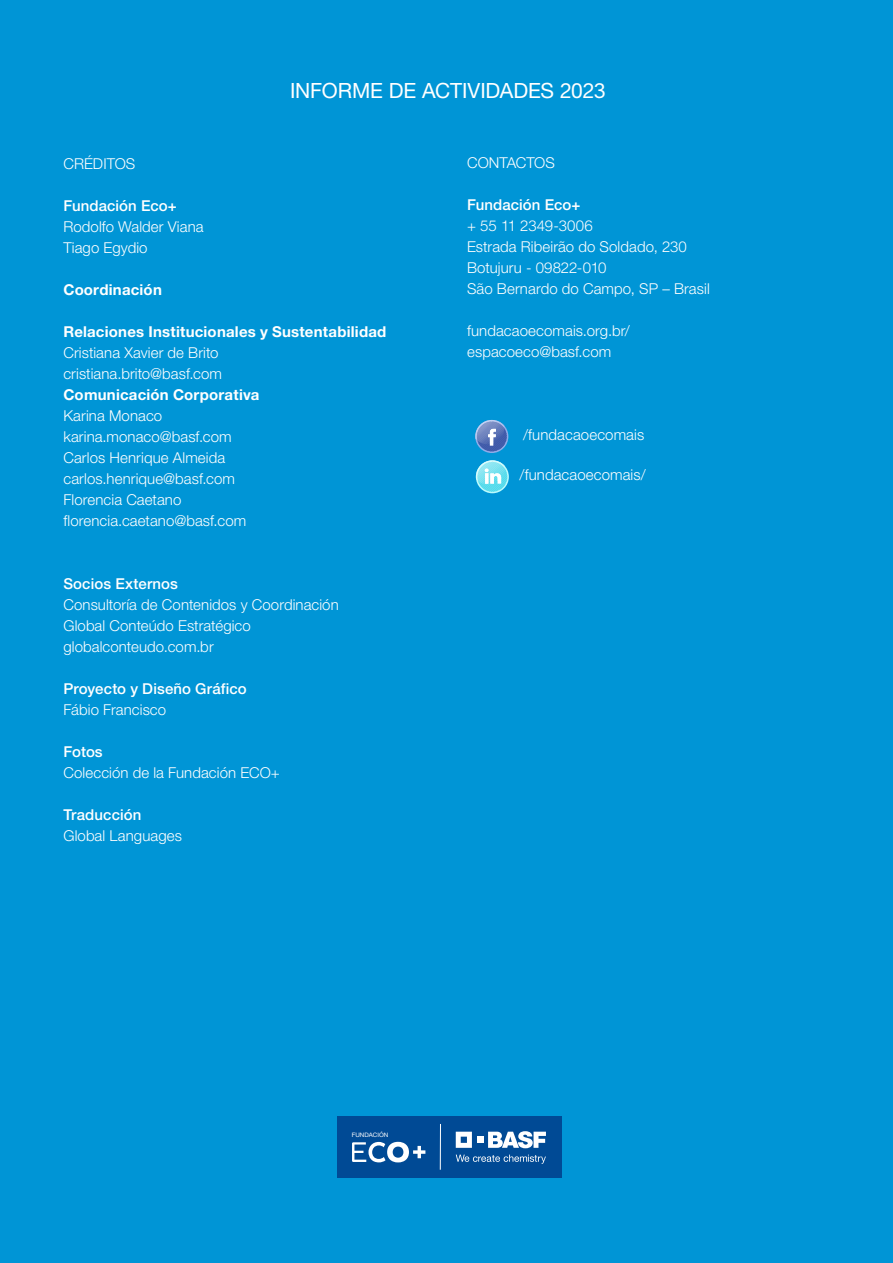
<style>
.page{position:relative;width:893px;height:1263px;background:#0095d6}
.page>*{position:absolute;margin:0;border:0;box-sizing:border-box;transform-origin:0 0}
.t1{font:21px "Helvetica Finanz Std";letter-spacing:-.01em;color:#fff}
.t2{font:300 15px/21px "Helvetica Finanz Std";letter-spacing:.005em;color:#fff}
.t3{font:500 15px "Helvetica Finanz Std";letter-spacing:.005em;color:#fff}
.t4{font:700 15px "Helvetica Finanz Std";letter-spacing:.015em;color:#fff}
.t5{font:6.15px "Helvetica Neue LT Pro";color:#fff}
</style>
<div class="page">
<svg style="left:475px;top:420px;width:33px;height:33px"></svg>
<img style="left:475px;top:429px;width:2px;height:12px">
<svg style="left:477px;top:420px;width:31px;height:31px"></svg>
<img style="left:488px;top:429px;width:8px;height:15px">
<svg style="left:476px;top:460px;width:33px;height:33px"></svg>
<img style="left:476px;top:460px;width:24px;height:21px">
<img style="left:477px;top:462px;width:1px;height:15px">
<svg style="left:478px;top:462px;width:30px;height:30px"></svg>
<div style="left:337px;top:1116px;width:224px;height:62px;background:#004a95"></div>
<svg style="left:352px;top:1142px;width:73px;height:20px"></svg>
<svg style="left:456px;top:1131px;width:90px;height:17px"></svg>
<svg style="left:456px;top:1154px;width:90px;height:10px"></svg>
<hr style="left:440px;top:1124px;width:1px;height:46px;background:#fff">
<h1 class="t1" style="left:290px;top:78px;width:317px">INFORME DE ACTIVIDADES 2023</h1>
<p class="t2" style="left:63px;top:153px;width:73px">CRÉDITOS</p>
<p class="t3" style="left:63px;top:197px;width:115px">Fundación Eco+</p>
<p class="t2" style="left:63px;top:216px;width:142px">Rodolfo Walder Viana<br>Tiago Egydio</p>
<p class="t4" style="left:63px;top:281px;width:100px">Coordinación</p>
<p class="t4" style="left:63px;top:323px;width:324px">Relaciones Institucionales y Sustentabilidad</p>
<p class="t2" style="left:63px;top:342px;width:160px">Cristiana Xavier de Brito cristiana.brito@basf.com</p>
<p class="t4" style="left:63px;top:386px;width:198px">Comunicación Corporativa</p>
<p class="t2" style="left:63px;top:405px;width:184px">Karina Monaco karina.monaco@basf.com<br>Carlos Henrique Almeida carlos.henrique@basf.com<br>Florencia Caetano florencia.caetano@basf.com</p>
<p class="t3" style="left:63px;top:575px;width:116px">Socios Externos</p>
<p class="t2" style="left:63px;top:594px;width:277px">Consultoría de Contenidos y Coordinación<br>Global Conteúdo Estratégico globalconteudo.com.br</p>
<p class="t3" style="left:63px;top:680px;width:185px">Proyecto y Diseño Gráfico</p>
<p class="t2" style="left:63px;top:699px;width:104px">Fábio Francisco</p>
<p class="t3" style="left:63px;top:743px;width:41px">Fotos</p>
<p class="t2" style="left:63px;top:762px;width:218px">Colección de la Fundación ECO+</p>
<p class="t3" style="left:63px;top:806px;width:79px">Traducción</p>
<p class="t2" style="left:63px;top:825px;width:120px">Global Languages</p>
<p class="t2" style="left:467px;top:152px;width:89px">CONTACTOS</p>
<p class="t3" style="left:467px;top:196px;width:115px">Fundación Eco+</p>
<p class="t2" style="left:467px;top:215px;width:244px">+ 55 11 2349-3006<br>Estrada Ribeirão do Soldado, 230<br>Botujuru - 09822-010<br>São Bernardo do Campo, SP – Brasil</p>
<p class="t2" style="left:467px;top:320px;width:164px">fundacaoecomais.org.br/ espacoeco@basf.com</p>
<p class="t2" style="left:523px;top:424px;width:123px">/fundacaoecomais</p>
<p class="t2" style="left:520px;top:464px;width:128px">/fundacaoecomais/</p>
<p class="t5" style="left:352px;top:1131px;width:38px">FUNDACIÓN</p>
</div>
